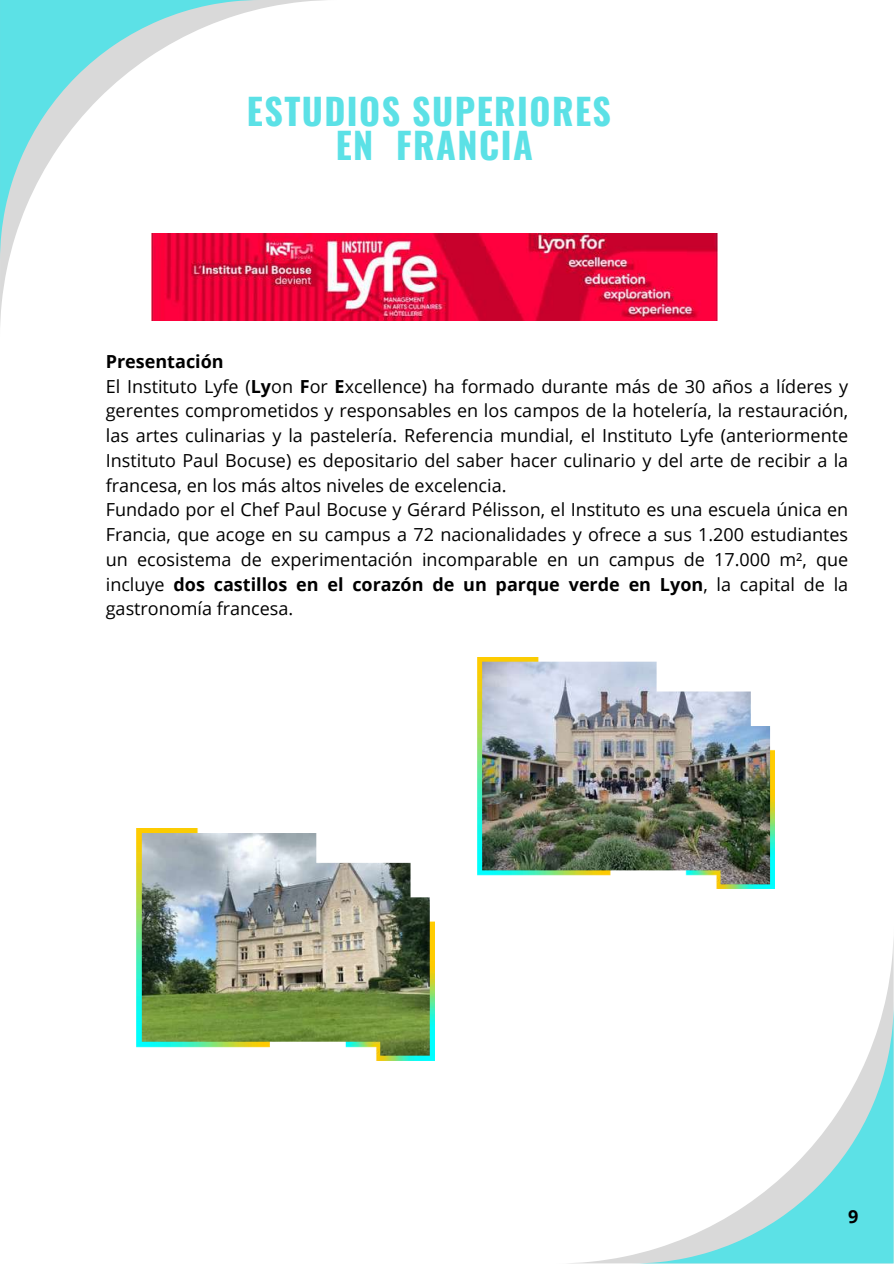
<style>
.page{position:relative;width:894px;height:1264px;background:#fff}
.page>*{position:absolute;margin:0;border:0;box-sizing:border-box;transform-origin:0 0}
.t1{font:700 36px/34.8px "Oswald";letter-spacing:.04em;color:#5ce1e6;text-align:center}
.t2{font:18px/24.8px "Open Sans";color:#000}
.t3{font:700 18px "Open Sans";color:#000}
.s1{font-weight:700}
</style>
<div class="page">
<svg style="left:0;top:0;width:336px;height:325px"></svg>
<svg style="left:0;top:0;width:261px;height:261px"></svg>
<svg style="left:632px;top:1002px;width:261px;height:261px"></svg>
<img style="left:152px;top:234px;width:565px;height:86px">
<img style="left:137px;top:828px;width:297px;height:232px">
<img style="left:142px;top:833px;width:287px;height:222px">
<img style="left:477px;top:657px;width:297px;height:231px">
<img style="left:482px;top:661px;width:287px;height:223px">
<h1 class="t1" style="left:247px;top:92px;width:365px">ESTUDIOS SUPERIORES<br>EN FRANCIA</h1>
<p class="t2" style="left:106px;top:348px;width:743px"><span class="s1">Presentación<br></span>El Instituto Lyfe (<span class="s1">Ly</span>on <span class="s1">F</span>or <span class="s1">E</span>xcellence) ha formado durante más de 30 años a líderes y gerentes comprometidos y responsables en los campos de la hotelería, la restauración, las artes culinarias y la pastelería. Referencia mundial, el Instituto Lyfe (anteriormente Instituto Paul Bocuse) es depositario del saber hacer culinario y del arte de recibir a la francesa, en los más altos niveles de excelencia.<br>Fundado por el Chef Paul Bocuse y Gérard Pélisson, el Instituto es una escuela única en Francia, que acoge en su campus a 72 nacionalidades y ofrece a sus 1.200 estudiantes un ecosistema de experimentación incomparable en un campus de 17.000 m², que incluye <span class="s1">dos castillos en el corazón de un parque verde en Lyon</span>, la capital de la gastronomía francesa.</p>
<p class="t3" style="left:848px;top:1204px;width:12px">9</p>
</div>
